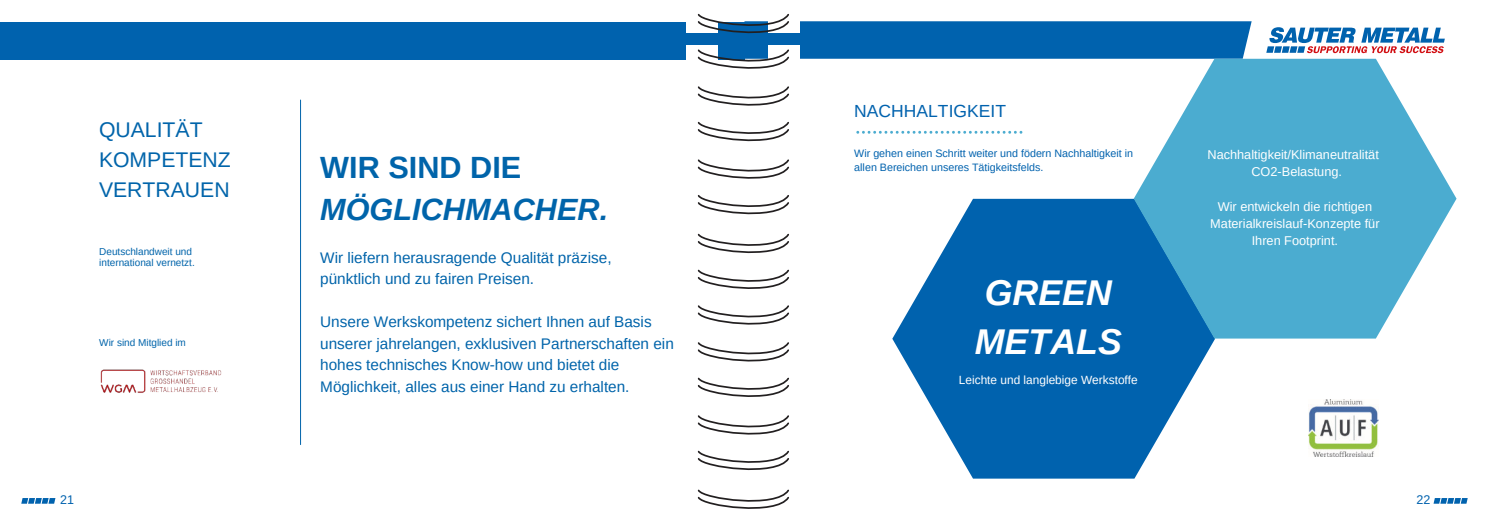
<style>
.page{position:relative;width:1489px;height:525px;background:#fff}
.page>*{position:absolute;margin:0;border:0;box-sizing:border-box;transform-origin:0 0}
.t1{font:italic 700 35.75px/49.8px "Arimo";color:#fff}
.t2{font:italic 700 30.62px "Arimo";color:#0064aa}
.t3{font:700 30.62px "Arimo";color:#0064aa}
.t4{font:21.25px/29.6px "Arimo";color:#0064aa}
.t5{font:17.5px "Arimo";color:#0062ae}
.t6{font:15.38px/21.5px "Arimo";color:#0064aa}
.t7{font:12.75px/17.1px "Arimo";color:#fff;text-align:center}
.t8{font:12.5px "Arimo";color:#0062ae}
.t9{font:11.88px "Arimo";color:#fff}
.t10{font:10.75px/14.6px "Arimo";color:#0062ae}
.t11{font:10px/11.2px "Arimo";color:#0064aa}
</style>
<div class="page">
<div style="left:0;top:22px;width:744px;height:37px;background:#0062ae"></div>
<svg style="left:1266px;top:27px;width:178px;height:26px"></svg>
<svg style="left:1433px;top:498px;width:34px;height:5px"></svg>
<svg style="left:21px;top:498px;width:34px;height:5px"></svg>
<div style="left:686px;top:10px;width:32px;height:23px;background:#fff"></div>
<div style="left:686px;top:45px;width:32px;height:23px;background:#fff"></div>
<svg style="left:697px;top:269px;width:92px;height:20px"></svg>
<svg style="left:697px;top:13px;width:554px;height:56px"></svg>
<svg style="left:697px;top:305px;width:92px;height:20px"></svg>
<svg style="left:697px;top:86px;width:92px;height:20px"></svg>
<svg style="left:697px;top:342px;width:92px;height:20px"></svg>
<svg style="left:697px;top:121px;width:92px;height:21px"></svg>
<svg style="left:697px;top:377px;width:92px;height:20px"></svg>
<svg style="left:697px;top:159px;width:92px;height:20px"></svg>
<svg style="left:697px;top:415px;width:92px;height:20px"></svg>
<svg style="left:697px;top:195px;width:92px;height:20px"></svg>
<svg style="left:697px;top:450px;width:92px;height:21px"></svg>
<svg style="left:697px;top:489px;width:92px;height:20px"></svg>
<svg style="left:697px;top:233px;width:92px;height:21px"></svg>
<hr style="left:300px;top:100px;width:1px;height:344px;background:#0064aa">
<svg style="left:892px;top:199px;width:322px;height:279px;fill:#0062ae"></svg>
<svg style="left:1133px;top:59px;width:323px;height:279px;fill:#4bacd0"></svg>
<svg style="left:856px;top:131px;width:166px;height:3px"></svg>
<img style="left:1308px;top:399px;width:70px;height:57px">
<img style="left:100px;top:369px;width:122px;height:24px">
<h3 class="t4" style="left:99px;top:117px;width:133px">QUALITÄT<br>KOMPETENZ<br>VERTRAUEN</h3>
<p class="t11" style="left:99px;top:247px;width:97px">Deutschlandweit und international vernetzt.</p>
<p class="t11" style="left:99px;top:337px;width:88px">Wir sind Mitglied im</p>
<h2 class="t3" style="left:320px;top:155px;width:202px">WIR SIND DIE</h2>
<h2 class="t2" style="left:320px;top:197px;width:289px">MÖGLICHMACHER.</h2>
<p class="t6" style="left:320px;top:248px;width:293px">Wir liefern herausragende Qualität präzise, pünktlich und zu fairen Preisen.</p>
<p class="t6" style="left:320px;top:312px;width:355px">Unsere Werkskompetenz sichert Ihnen auf Basis unserer jahrelangen, exklusiven Partnerschaften ein hohes technisches Know-how und bietet die Möglichkeit, alles aus einer Hand zu erhalten.</p>
<p class="t5" style="left:854px;top:104px;width:153px">NACHHALTIGKEIT</p>
<p class="t10" style="left:854px;top:146px;width:280px">Wir gehen einen Schritt weiter und födern Nachhaltigkeit in allen Bereichen unseres Tätigkeitsfelds.</p>
<h1 class="t1" style="left:974px;top:270px;width:148px">GREEN<br>METALS</h1>
<p class="t9" style="left:958px;top:375px;width:180px">Leichte und langlebige Werkstoffe</p>
<p class="t7" style="left:1207px;top:147px;width:173px">Nachhaltigkeit/Klimaneutralität<br>CO2-Belastung.</p>
<p class="t7" style="left:1210px;top:199px;width:171px">Wir entwickeln die richtigen<br>Materialkreislauf-Konzepte für<br>Ihren Footprint.</p>
<p class="t8" style="left:60px;top:494px;width:15px">21</p>
<p class="t8" style="left:1416px;top:494px;width:15px">22</p>
</div>
